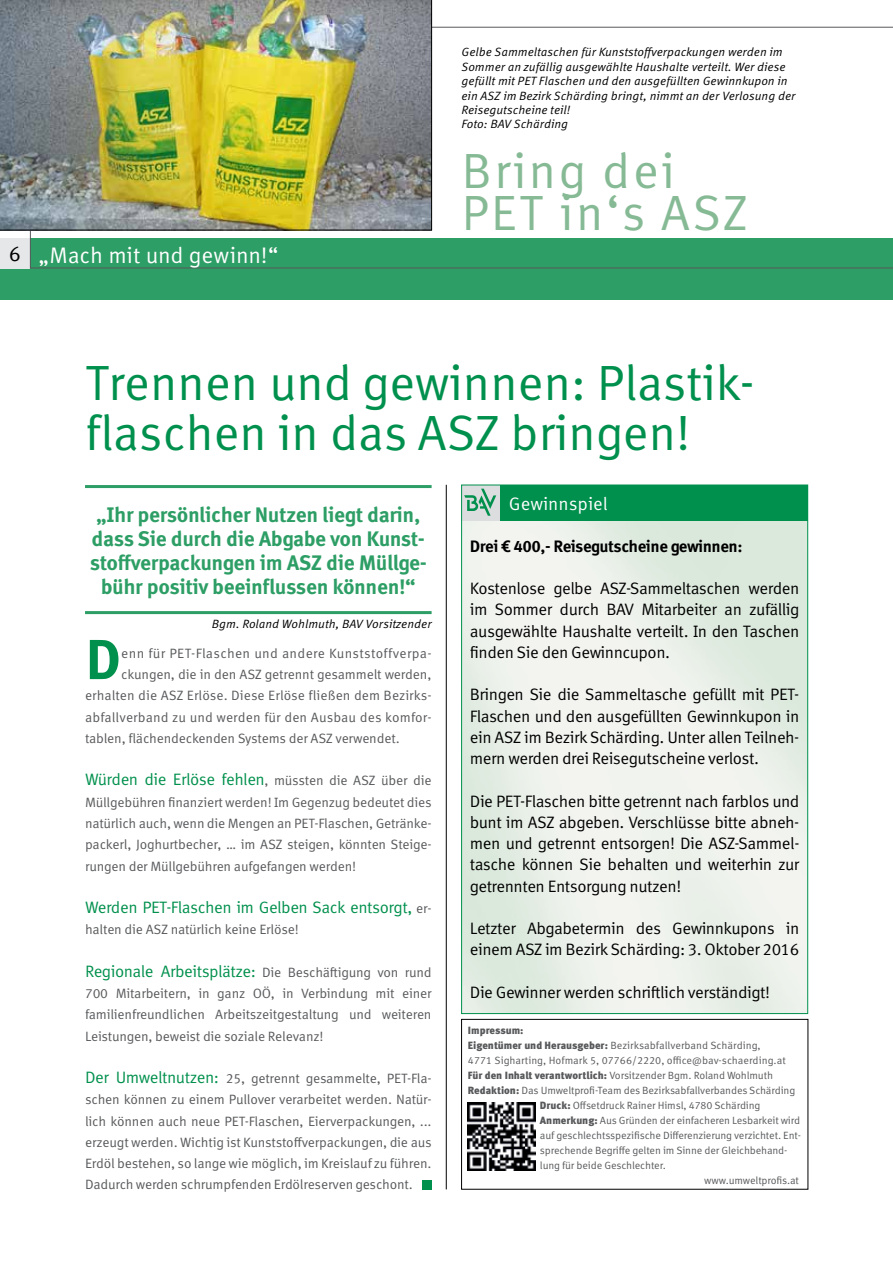
<style>
.page{position:relative;width:893px;height:1263px;background:#fff}
.page>*{position:absolute;margin:0;border:0;box-sizing:border-box;transform-origin:0 0}
.t1{font:700 56.4px "Meta Correspondence OT";color:#00904d}
.t2{font:49.5px/49.5px "Meta Correspondence OT";letter-spacing:-.01em;color:#00904d}
.t3{font:49.5px/42px "Meta Correspondence OT";letter-spacing:.04em;color:#86ba95}
.t4{font:22.5px "Meta Correspondence OT";letter-spacing:-.01em;color:#fff}
.t5{font:700 21px/24px "Meta Correspondence OT";letter-spacing:-.02em;color:#2d9e65;text-align:center}
.t6{font:21px "Meta Correspondence OT";color:#000}
.t7{font:18.15px "Meta Correspondence OT";color:#fff}
.t8{font:16.5px/21.3px "Meta Correspondence OT";letter-spacing:-.03em;color:#000;text-align:justify}
.t9{font:16.5px "Meta Correspondence OT";letter-spacing:-.03em;color:#00904d}
.t10{font:700 16.5px "Meta Correspondence OT";letter-spacing:-.03em;color:#000}
.t11{font:13.5px/21.3px "Meta Correspondence OT";letter-spacing:-.015em;color:#58595b;text-align:justify}
.t12{font:13.5px "Meta Correspondence OT";letter-spacing:.01em;color:#58595b}
.t13{font:13.5px "Meta Correspondence OT";letter-spacing:.02em;color:#58595b}
.t14{font:italic 12px/14.4px "Meta Correspondence OT";color:#000}
.t15{font:10.5px "Meta Correspondence OT";letter-spacing:-.015em;color:#58595b}
.t16{font:900 10.5px "Meta OT";letter-spacing:-.005em;color:#58595b}
.s1{font-size:13.5px;color:#58595b}
.s2{font-size:16.5px;color:#00904d}
.s3{font-family:"Meta OT";font-weight:900}
</style>
<div class="page">
<div style="left:0;top:238px;width:893px;height:62px;background:#2d9e65"></div>
<div style="left:0;top:238px;width:30px;height:30px;background:#e6e7e8"></div>
<svg style="left:30px;top:27px;width:863px;height:241px"></svg>
<img style="left:468px;top:1102px;width:68px;height:68px">
<div style="left:461px;top:1019px;width:347px;height:170px;border:1px solid #000"></div>
<img style="left:0;top:0;width:432px;height:230px">
<div style="left:422px;top:1180px;width:10px;height:9px;background:#00904d"></div>
<hr style="left:85px;top:485px;width:347px;height:3px;background:#2d9e65">
<hr style="left:85px;top:611px;width:347px;height:3px;background:#2d9e65">
<hr style="left:446px;top:485px;width:1px;height:704px;background:#000">
<img style="left:463px;top:520px;width:343px;height:492px">
<div style="left:462px;top:485px;width:346px;height:35px;background:#00904d"></div>
<div style="left:462px;top:485px;width:38px;height:35px;background:#dcddde"></div>
<svg style="left:464px;top:489px;width:32px;height:27px"></svg>
<h3 class="t6" style="left:9px;top:242px;width:14px">6</h3>
<h3 class="t4" style="left:38px;top:242px;width:241px">„Mach mit und gewinn!“</h3>
<p class="t14" style="left:462px;top:45px;width:336px">Gelbe Sammeltaschen für Kunststoffverpackungen werden im Sommer an zufällig ausgewählte Haushalte verteilt. Wer diese gefüllt mit PET Flaschen und den ausgefüllten Gewinnkupon in ein ASZ im Bezirk Schärding bringt, nimmt an der Verlosung der Reisegutscheine teil!<br>Foto: BAV Schärding</p>
<h2 class="t3" style="left:461px;top:151px;width:289px">Bring dei<br>PET in‘s ASZ</h2>
<h2 class="t2" style="left:85px;top:359px;width:671px">Trennen und gewinnen: Plastik&shy;flaschen in das ASZ bringen!</h2>
<h3 class="t5" style="left:90px;top:503px;width:339px">„Ihr persönlicher Nutzen liegt darin, dass Sie durch die Abgabe von Kunst&shy;stoffverpackungen im ASZ die Müllge&shy;bühr positiv beeinflussen können!“</h3>
<p class="t14" style="left:212px;top:617px;width:221px">Bgm. Roland Wohlmuth, BAV Vorsitzender</p>
<h1 class="t1" style="left:85px;top:626px;width:37px">D</h1>
<p class="t13" style="left:121px;top:645px;width:312px">enn für PET-Flaschen und andere Kunststoffverpa-</p>
<p class="t11" style="left:121px;top:664px;width:312px">ckungen, die in den ASZ getrennt gesammelt werden,</p>
<p class="t11" style="left:85px;top:685px;width:348px">erhalten die ASZ Erlöse. Diese Erlöse fließen dem Bezirks-</p>
<p class="t12" style="left:85px;top:709px;width:348px">abfallverband zu und werden für den Ausbau des komfor-</p>
<p class="t11" style="left:85px;top:728px;width:316px">tablen, flächendeckenden Systems der ASZ verwendet.</p>
<p class="t9" style="left:85px;top:770px;width:348px">Würden die Erlöse fehlen<span class="s1">, müssten die ASZ über die</span></p>
<p class="t11" style="left:85px;top:792px;width:348px">Müllgebühren finanziert werden! Im Gegenzug bedeutet dies natürlich auch, wenn die Mengen an PET-Flaschen, Getränke&shy;packerl, Joghurtbecher, … im ASZ steigen, könnten Steige&shy;rungen der Müllgebühren aufgefangen werden!</p>
<p class="t9" style="left:85px;top:898px;width:348px">Werden PET-Flaschen im Gelben Sack entsorgt, <span class="s1">er-</span></p>
<p class="t11" style="left:85px;top:919px;width:215px">halten die ASZ natürlich keine Erlöse!</p>
<p class="t9" style="left:85px;top:961px;width:348px">Regionale Arbeitsplätze: <span class="s1">Die Beschäftigung von rund</span></p>
<p class="t11" style="left:85px;top:983px;width:348px">700 Mitarbeitern, in ganz OÖ, in Verbindung mit einer familienfreundlichen Arbeitszeitgestaltung und weiteren Leistungen, beweist die soziale Relevanz!</p>
<p class="t11" style="left:85px;top:1068px;width:348px"><span class="s2">Der Umweltnutzen:</span> 25, getrennt gesammelte, PET-Fla&shy;schen können zu einem Pullover verarbeitet werden. Natür&shy;lich können auch neue PET-Flaschen, Eierverpackungen, ... erzeugt werden. Wichtig ist Kunststoffverpackungen, die aus Erdöl bestehen, so lange wie möglich, im Kreislauf zu führen.<br>Dadurch werden schrumpfenden Erdölreserven geschont.</p>
<h3 class="t7" style="left:509px;top:493px;width:101px">Gewinnspiel</h3>
<p class="t10" style="left:470px;top:536px;width:274px">Drei € 400,- Reisegutscheine gewinnen:</p>
<p class="t8" style="left:470px;top:578px;width:331px">Kostenlose gelbe ASZ-Sammeltaschen werden im Sommer durch BAV Mitarbeiter an zufällig ausgewählte Haushalte verteilt. In den Taschen finden Sie den Gewinncupon.</p>
<p class="t8" style="left:470px;top:684px;width:331px">Bringen Sie die Sammeltasche gefüllt mit PET-Flaschen und den ausgefüllten Gewinnkupon in ein ASZ im Bezirk Schärding. Unter allen Teilneh&shy;mern werden drei Reisegutscheine verlost.</p>
<p class="t8" style="left:470px;top:791px;width:331px">Die PET-Flaschen bitte getrennt nach farblos und bunt im ASZ abgeben. Verschlüsse bitte abneh&shy;men und getrennt entsorgen! Die ASZ-Sammel&shy;tasche können Sie behalten und weiterhin zur getrennten Entsorgung nutzen!</p>
<p class="t8" style="left:470px;top:918px;width:331px">Letzter Abgabetermin des Gewinnkupons in einem ASZ im Bezirk Schärding: 3. Oktober 2016</p>
<p class="t8" style="left:470px;top:982px;width:302px">Die Gewinner werden schriftlich verständigt!</p>
<p class="t16" style="left:468px;top:1024px;width:57px">Impressum:</p>
<p class="t15" style="left:468px;top:1039px;width:294px"><span class="s3">Eigentümer und Herausgeber:</span> Bezirksabfallverband Schärding,</p>
<p class="t15" style="left:468px;top:1054px;width:319px">4771 Sigharting, Hofmark 5, 07766/2220, office@bav-schaerding.at</p>
<p class="t15" style="left:468px;top:1069px;width:307px"><span class="s3">Für den Inhalt verantwortlich:</span> Vorsitzender Bgm. Roland Wohlmuth</p>
<p class="t15" style="left:468px;top:1084px;width:329px"><span class="s3">Redaktion:</span> Das Umweltprofi-Team des Bezirksabfallverbandes Schärding</p>
<p class="t15" style="left:540px;top:1099px;width:222px"><span class="s3">Druck:</span> Offsetdruck Rainer Himsl, 4780 Schärding</p>
<p class="t15" style="left:540px;top:1114px;width:262px"><span class="s3">Anmerkung:</span> Aus Gründen der einfacheren Lesbarkeit wird</p>
<p class="t15" style="left:540px;top:1129px;width:262px">auf geschlechtsspezifische Differenzierung verzichtet. Ent-</p>
<p class="t15" style="left:540px;top:1144px;width:249px">sprechende Begriffe gelten im Sinne der Gleichbehand-</p>
<p class="t15" style="left:540px;top:1159px;width:127px">lung für beide Geschlechter.</p>
<p class="t15" style="left:704px;top:1174px;width:96px">www.umweltprofis.at</p>
</div>
